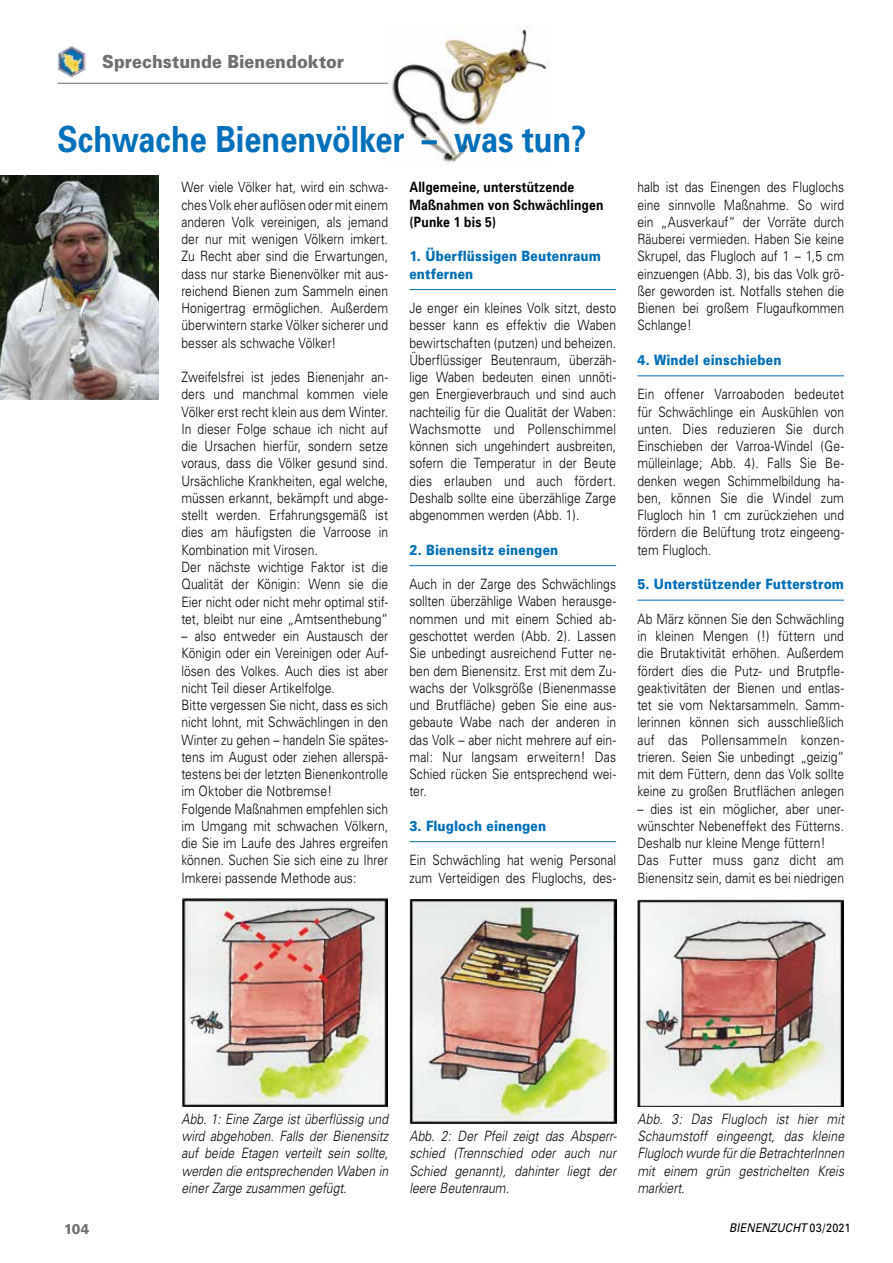
<style>
.page{position:relative;width:893px;height:1263px;background:#fff}
.page>*{position:absolute;margin:0;border:0;box-sizing:border-box;transform-origin:0 0}
.t1{font:700 36px "Univers";color:#006fb9;scale:.85 1}
.t2{font:900 18px "Univers";letter-spacing:.005em;color:#6f6f6e;scale:.9 1}
.t3{font:300 14.25px/17.2px "Univers";color:#000;text-align:justify;scale:.85 1}
.t4{font:italic 300 14.25px/17.2px "Univers";letter-spacing:.005em;color:#000;text-align:justify;scale:.85 1}
.t5{font:900 14.25px/17.2px "Univers";letter-spacing:.015em;color:#006fb9;scale:.85 1}
.t6{font:700 14.25px/17.2px "Univers";letter-spacing:.015em;color:#000;scale:.85 1}
.t7{font:900 14.25px "Univers";color:#6f6f6e;scale:.9 1}
.t8{font:italic 12px "Univers";letter-spacing:.005em;color:#000;scale:.9 1}
.s1{font-style:normal}
</style>
<div class="page">
<hr style="left:57px;top:83px;width:331px;height:1px;background:#6f6f6e">
<img style="left:58px;top:46px;width:27px;height:32px">
<img style="left:392px;top:26px;width:157px;height:139px">
<hr style="left:409px;top:289px;width:207px;height:1px;background:#006fb9">
<hr style="left:409px;top:565px;width:207px;height:1px;background:#006fb9">
<hr style="left:409px;top:841px;width:207px;height:1px;background:#006fb9">
<hr style="left:637px;top:375px;width:207px;height:1px;background:#006fb9">
<hr style="left:637px;top:600px;width:207px;height:1px;background:#006fb9">
<img style="left:181px;top:897px;width:207px;height:210px">
<img style="left:409px;top:900px;width:207px;height:224px">
<img style="left:637px;top:900px;width:207px;height:206px">
<img style="left:0;top:175px;width:159px;height:224px">
<p class="t2" style="left:102px;top:50px;width:270px">Sprechstunde Bienendoktor</p>
<h1 class="t1" style="left:57px;top:117px;width:624px">Schwache Bienenvölker – was tun?</h1>
<p class="t3" style="left:181px;top:179px;width:245px">Wer viele Völker hat, wird ein schwa&shy;ches Volk eher auflösen oder mit einem anderen Volk vereinigen, als jemand der nur mit wenigen Völkern imkert.<br>Zu Recht aber sind die Erwartungen, dass nur starke Bienenvölker mit aus&shy;reichend Bienen zum Sammeln einen Honigertrag ermöglichen. Außerdem überwintern starke Völker sicherer und besser als schwache Völker!</p>
<p class="t3" style="left:181px;top:368px;width:245px;text-align:left">Zweifelsfrei ist jedes Bienenjahr an&shy;ders und manchmal kommen viele Völker erst recht klein aus dem Winter.<br>In dieser Folge schaue ich nicht auf die Ursachen hierfür, sondern setze voraus, dass die Völker gesund sind.<br>Ursächliche Krankheiten, egal welche, müssen erkannt, bekämpft und abge&shy;stellt werden. Erfahrungsgemäß ist dies am häufigsten die Varroose in Kombination mit Virosen.<br>Der nächste wichtige Faktor ist die Qualität der Königin: Wenn sie die Eier nicht oder nicht mehr optimal stif&shy;tet, bleibt nur eine „Amtsenthebung“</p>
<p class="t3" style="left:181px;top:627px;width:245px;text-align:left">– also entweder ein Austausch der Königin oder ein Vereinigen oder Auf&shy;lösen des Volkes. Auch dies ist aber nicht Teil dieser Artikelfolge.<br>Bitte vergessen Sie nicht, dass es sich nicht lohnt, mit Schwächlingen in den Winter zu gehen – handeln Sie spätes&shy;tens im August oder ziehen allerspä&shy;testens bei der letzten Bienenkontrolle im Oktober die Notbremse!<br>Folgende Maßnahmen empfehlen sich im Umgang mit schwachen Völkern, die Sie im Laufe des Jahres ergreifen können. Suchen Sie sich eine zu Ihrer Imkerei passende Methode aus:</p>
<p class="t6" style="left:409px;top:179px;width:230px">Allgemeine, unterstützende<br>Maßnahmen von Schwächlingen (Punke 1 bis 5)</p>
<p class="t5" style="left:409px;top:248px;width:227px">1. Überflüssigen Beutenraum entfernen</p>
<p class="t3" style="left:409px;top:299px;width:245px">Je enger ein kleines Volk sitzt, desto besser kann es effektiv die Waben bewirtschaften (putzen) und beheizen.<br>Überflüssiger Beutenraum, überzäh&shy;lige Waben bedeuten einen unnöti&shy;gen Energieverbrauch und sind auch nachteilig für die Qualität der Waben:<br>Wachsmotte und Pollenschimmel können sich ungehindert ausbreiten, sofern die Temperatur in der Beute dies erlauben und auch fördert.<br>Deshalb sollte eine überzählige Zarge abgenommen werden (Abb. 1).</p>
<p class="t5" style="left:409px;top:541px;width:177px">2. Bienensitz einengen</p>
<p class="t3" style="left:409px;top:575px;width:245px">Auch in der Zarge des Schwächlings sollten überzählige Waben herausge&shy;nommen und mit einem Schied ab&shy;geschottet werden (Abb. 2). Lassen Sie unbedingt ausreichend Futter ne&shy;ben dem Bienensitz. Erst mit dem Zu&shy;wachs der Volksgröße (Bienenmasse und Brutfläche) geben Sie eine aus&shy;gebaute Wabe nach der anderen in das Volk – aber nicht mehrere auf ein&shy;mal: Nur langsam erweitern! Das Schied rücken Sie entsprechend wei&shy;ter.</p>
<p class="t5" style="left:409px;top:817px;width:162px">3. Flugloch einengen</p>
<p class="t3" style="left:409px;top:852px;width:245px">Ein Schwächling hat wenig Personal zum Verteidigen des Fluglochs, des-</p>
<p class="t3" style="left:637px;top:179px;width:245px">halb ist das Einengen des Fluglochs eine sinnvolle Maßnahme. So wird ein „Ausverkauf“ der Vorräte durch Räuberei vermieden. Haben Sie keine Skrupel, das Flugloch auf 1 – 1,5 cm einzuengen (Abb. 3), bis das Volk grö&shy;ßer geworden ist. Notfalls stehen die Bienen bei großem Flugaufkommen Schlange!</p>
<p class="t5" style="left:637px;top:351px;width:171px">4. Windel einschieben</p>
<p class="t3" style="left:637px;top:386px;width:245px">Ein offener Varroaboden bedeutet für Schwächlinge ein Auskühlen von unten. Dies reduzieren Sie durch Einschieben der Varroa-Windel (Ge&shy;mülleinlage; Abb. 4). Falls Sie Be&shy;denken wegen Schimmelbildung ha&shy;ben, können Sie die Windel zum Flugloch hin 1 cm zurückziehen und fördern die Belüftung trotz eingeeng&shy;tem Flugloch.</p>
<p class="t5" style="left:637px;top:575px;width:245px">5. Unterstützender Futterstrom</p>
<p class="t3" style="left:637px;top:610px;width:245px">Ab März können Sie den Schwächling in kleinen Mengen (!) füttern und die Brutaktivität erhöhen. Außerdem fördert dies die Putz- und Brutpfle&shy;geaktivitäten der Bienen und entlas&shy;tet sie vom Nektarsammeln. Samm&shy;lerinnen können sich ausschließlich auf das Pollensammeln konzen&shy;trieren. Seien Sie unbedingt „geizig“ mit dem Füttern, denn das Volk sollte keine zu großen Brutflächen anlegen</p>
<p class="t3" style="left:637px;top:800px;width:245px;text-align:left">– dies ist ein möglicher, aber uner&shy;wünschter Nebeneffekt des Fütterns.<br>Deshalb nur kleine Menge füttern!<br>Das Futter muss ganz dicht am Bienensitz sein, damit es bei niedrigen</p>
<p class="t4" style="left:181px;top:1110px;width:245px">Abb. 1: Eine Zarge ist überflüssig und wird abgehoben. Falls der Bienensitz auf beide Etagen verteilt sein sollte, werden die entsprechenden Waben in einer Zarge zusammen gefügt.</p>
<p class="t4" style="left:409px;top:1127px;width:245px">Abb. 2: Der Pfeil zeigt das Absperr&shy;schied (Trennschied oder auch nur Schied genannt), dahinter liegt der leere Beutenraum.</p>
<p class="t4" style="left:637px;top:1110px;width:245px">Abb. 3: Das Flugloch ist hier mit Schaumstoff eingeengt, das kleine Flugloch wurde für die BetrachterInnen mit einem grün gestrichelten Kreis markiert.</p>
<p class="t7" style="left:64px;top:1220px;width:30px">104</p>
<p class="t8" style="left:729px;top:1221px;width:136px">BIENENZUCHT <span class="s1">03/2021</span></p>
</div>
